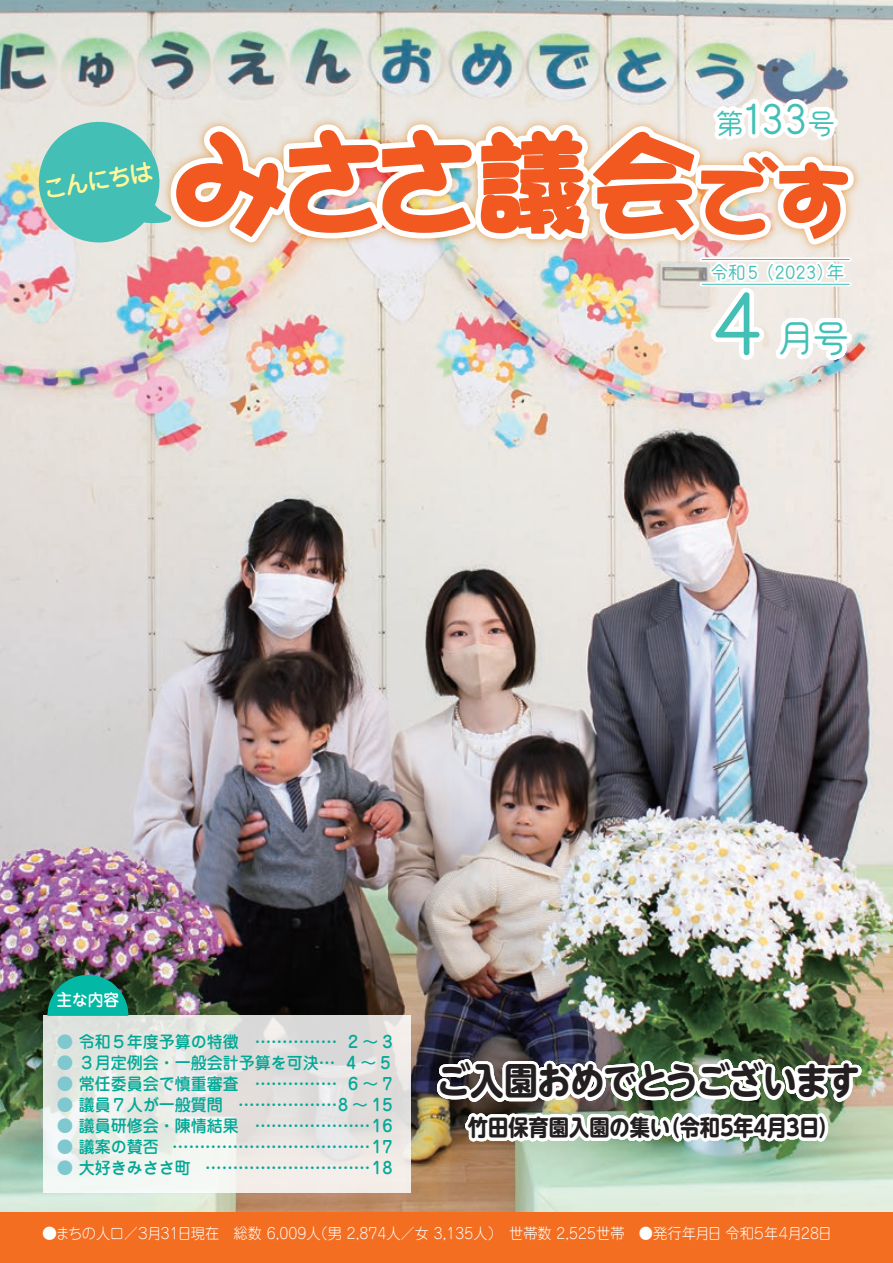
<style>
.page{position:relative;width:893px;height:1263px;background:#fff}
.page>*{position:absolute;margin:0;border:0;box-sizing:border-box;transform-origin:0 0}
.t1{font:40.5px "Marumaru Gothic A&Sr";color:#43bfb5}
.t2{font:700 37.5px "UD Shin M Go Pr 6 N";letter-spacing:-.02em;color:#231f20;scale:.9 1}
.t3{font:37.5px "Marumaru Gothic A&Sr";color:#43bfb5}
.t4{font:500 24px "Jun 34 Pro";color:#fff79a}
.t5{font:700 22.5px "UD Shin M Go Pr 6 N";letter-spacing:-.005em;color:#231f20;scale:.9 1}
.t6{font:18px "Marumaru Gothic A&Sr";letter-spacing:-.06em;color:#43bfb5}
.t7{font:500 16.5px "Jun 34 Pro";color:#03a897}
.t8{font:500 16.5px "Jun 34 Pro";color:#fff;scale:.95 1}
.t9{font:300 15px "Jun 101 Pro";color:#fff}
.s1{font-size:28.35px}
.s2{font-size:81.75px}
.s3{color:#7fc8d0}
</style>
<div class="page">
<img style="left:0;top:0;width:893px;height:1212px">
<div style="left:0;top:1212px;width:893px;height:51px;background:#f36e21"></div>
<img style="left:30px;top:55px;width:830px;height:437px">
<svg style="left:43px;top:1016px;width:367px;height:177px"></svg>
<svg style="left:47px;top:975px;width:81px;height:41px;background:#0c9d89"></svg>
<div style="left:702px;top:257px;width:148px;height:5px;background:#fff"></div>
<hr style="left:702px;top:259px;width:148px;height:1px;background:#43bfb5">
<svg style="left:702px;top:282px;width:148px;height:4px"></svg>
<hr style="left:702px;top:284px;width:148px;height:1px;background:#43bfb5">
<img style="left:434px;top:1045px;width:431px;height:167px">
<h3 class="t4" style="left:40px;top:171px;width:113px;rotate:-10deg">こんにちは</h3>
<h1 class="t1" style="left:716px;top:98px;width:121px"><span class="s1">第</span>133<span class="s1">号</span></h1>
<p class="t6" style="left:710px;top:263px;width:135px">令和５（2023）年</p>
<h2 class="t3" style="left:709px;top:319px;width:142px"><span class="s2">4</span> 月号</h2>
<p class="t8" style="left:56px;top:987px;width:67px">主な内容</p>
<p class="t7" style="left:57px;top:1028px;width:337px"><span class="s3">●</span> 令和５年度予算の特徴 …………… 2 ～ 3</p>
<p class="t7" style="left:57px;top:1049px;width:335px"><span class="s3">●</span> ３月定例会・一般会計予算を可決… 4 ～ 5</p>
<p class="t7" style="left:57px;top:1070px;width:337px"><span class="s3">●</span> 常任委員会で慎重審査 …………… 6 ～ 7</p>
<p class="t7" style="left:57px;top:1091px;width:337px"><span class="s3">●</span> 議員７人が一般質問 ………………8 ～ 15</p>
<p class="t7" style="left:57px;top:1112px;width:337px"><span class="s3">●</span> 議員研修会・陳情結果 …………………16</p>
<p class="t7" style="left:57px;top:1133px;width:337px"><span class="s3">●</span> 議案の賛否 ………………………………17</p>
<p class="t7" style="left:57px;top:1154px;width:337px"><span class="s3">●</span> 大好きみささ町 …………………………18</p>
<h2 class="t2" style="left:436px;top:1048px;width:472px">ご入園おめでとうございます</h2>
<h3 class="t5" style="left:468px;top:1108px;width:413px">竹田保育園入園の集い（令和５年４月３日）</h3>
<p class="t9" style="left:42px;top:1222px;width:792px">●まちの人口／３月31日現在　総数 6,009人（男 2,874人／女 3,135人）　世帯数 2,525世帯　●発行年月日 令和５年４月28日</p>
</div>
